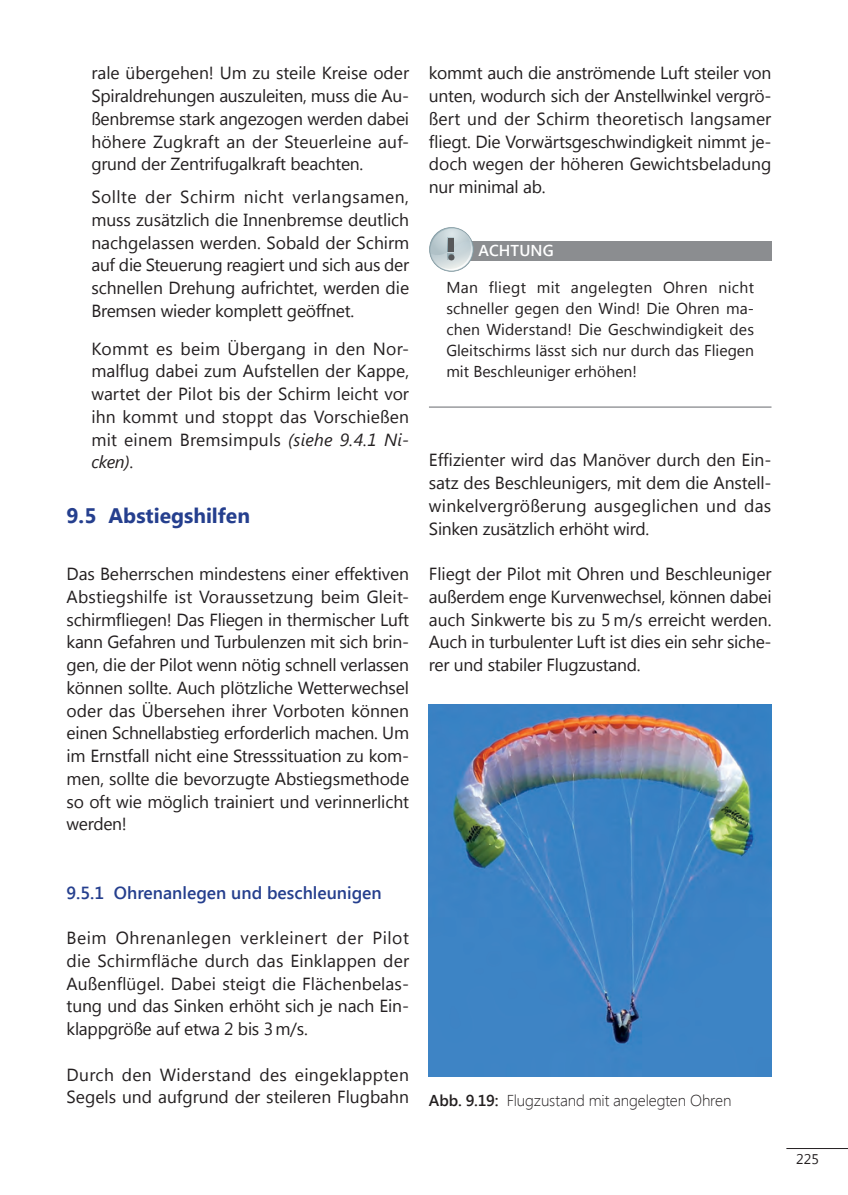
<style>
.page{position:relative;width:848px;height:1195px;background:#fff}
.page>*{position:absolute;margin:0;border:0;box-sizing:border-box;transform-origin:0 0}
.t1{font:700 21px "Segoe UI";color:#253f8e}
.t2{font:17.5px/22.8px "Segoe UI";letter-spacing:-.005em;color:#231f20;text-align:justify}
.t3{font:600 17.5px "Segoe UI";color:#253f8e}
.t4{font:15.75px/21px "Segoe UI";color:#231f20;text-align:justify}
.t5{font:300 15.75px "Segoe UI";letter-spacing:-.01em;color:#231f20}
.t6{font:600 15.75px "Segoe UI";letter-spacing:.005em;color:#fff}
.t7{font:14px "Segoe UI";color:#231f20}
.s1{font-style:italic}
.s2{font-weight:600}
</style>
<div class="page">
<hr style="left:786px;top:1148px;width:61px;height:1px;background:#231f20">
<hr style="left:429px;top:406px;width:342px;height:2px;background:#8b8d90">
<div style="left:439px;top:241px;width:332px;height:19px;background:#8b8d90"></div>
<svg style="left:429px;top:227px;width:44px;height:45px"></svg>
<div style="left:448px;top:238px;width:6px;height:14px;background:#57585a"></div>
<img style="left:429px;top:704px;width:342px;height:372px">
<p class="t2" style="left:91px;top:61px;width:319px">rale übergehen! Um zu steile Kreise oder Spiraldrehungen auszuleiten, muss die Au&shy;ßenbremse stark angezogen werden dabei höhere Zugkraft an der Steuerleine auf&shy;grund der Zentrifugalkraft beachten.</p>
<p class="t2" style="left:91px;top:185px;width:319px">Sollte der Schirm nicht verlangsamen, muss zusätzlich die Innenbremse deutlich nachgelassen werden. Sobald der Schirm auf die Steuerung reagiert und sich aus der schnellen Drehung aufrichtet, werden die Bremsen wieder komplett geöffnet.</p>
<p class="t2" style="left:91px;top:336px;width:319px">Kommt es beim Übergang in den Nor&shy;malflug dabei zum Aufstellen der Kappe, wartet der Pilot bis der Schirm leicht vor ihn kommt und stoppt das Vorschießen mit einem Bremsimpuls <span class="s1">(siehe 9.4.1 Ni&shy;cken)</span>.</p>
<p class="t1" style="left:67px;top:501px;width:185px">9.5 Abstiegshilfen</p>
<p class="t2" style="left:67px;top:561px;width:344px">Das Beherrschen mindestens einer effektiven Abstiegshilfe ist Voraussetzung beim Gleit&shy;schirmfliegen! Das Fliegen in thermischer Luft kann Gefahren und Turbulenzen mit sich brin&shy;gen, die der Pilot wenn nötig schnell verlassen können sollte. Auch plötzliche Wetterwechsel oder das Übersehen ihrer Vorboten können einen Schnellabstieg erforderlich machen. Um im Ernstfall nicht eine Stresssituation zu kom&shy;men, sollte die bevorzugte Abstiegsmethode so oft wie möglich trainiert und verinnerlicht werden!</p>
<p class="t2" style="left:429px;top:61px;width:344px">kommt auch die anströmende Luft steiler von unten, wodurch sich der Anstellwinkel vergrö&shy;ßert und der Schirm theoretisch langsamer fliegt. Die Vorwärtsgeschwindigkeit nimmt je&shy;doch wegen der höheren Gewichtsbeladung nur minimal ab.</p>
<p class="t6" style="left:478px;top:240px;width:77px">ACHTUNG</p>
<p class="t4" style="left:446px;top:276px;width:309px">Man fliegt mit angelegten Ohren nicht schneller gegen den Wind! Die Ohren ma&shy;chen Widerstand! Die Geschwindigkeit des Gleitschirms lässt sich nur durch das Fliegen mit Beschleuniger erhöhen!</p>
<p class="t2" style="left:429px;top:448px;width:344px">Effizienter wird das Manöver durch den Ein&shy;satz des Beschleunigers, mit dem die Anstell&shy;winkelvergrößerung ausgeglichen und das Sinken zusätzlich erhöht wird.</p>
<p class="t2" style="left:429px;top:561px;width:344px">Fliegt der Pilot mit Ohren und Beschleuniger außerdem enge Kurvenwechsel, können dabei auch Sinkwerte bis zu 5 m/s erreicht werden.<br>Auch in turbulenter Luft ist dies ein sehr siche&shy;rer und stabiler Flugzustand.</p>
<p class="t3" style="left:67px;top:880px;width:317px">9.5.1 Ohrenanlegen und beschleunigen</p>
<p class="t2" style="left:67px;top:925px;width:344px">Beim Ohrenanlegen verkleinert der Pilot die Schirmfläche durch das Einklappen der Außenflügel. Dabei steigt die Flächenbelas&shy;tung und das Sinken erhöht sich je nach Ein&shy;klappgröße auf etwa 2 bis 3m/s.</p>
<p class="t2" style="left:67px;top:1062px;width:344px">Durch den Widerstand des eingeklappten<br>Segels und aufgrund der steileren Flugbahn</p>
<p class="t5" style="left:429px;top:1089px;width:304px"><span class="s2">Abb. 9.19:</span> Flugzustand mit angelegten Ohren</p>
<p class="t7" style="left:796px;top:1149px;width:24px">225</p>
</div>
